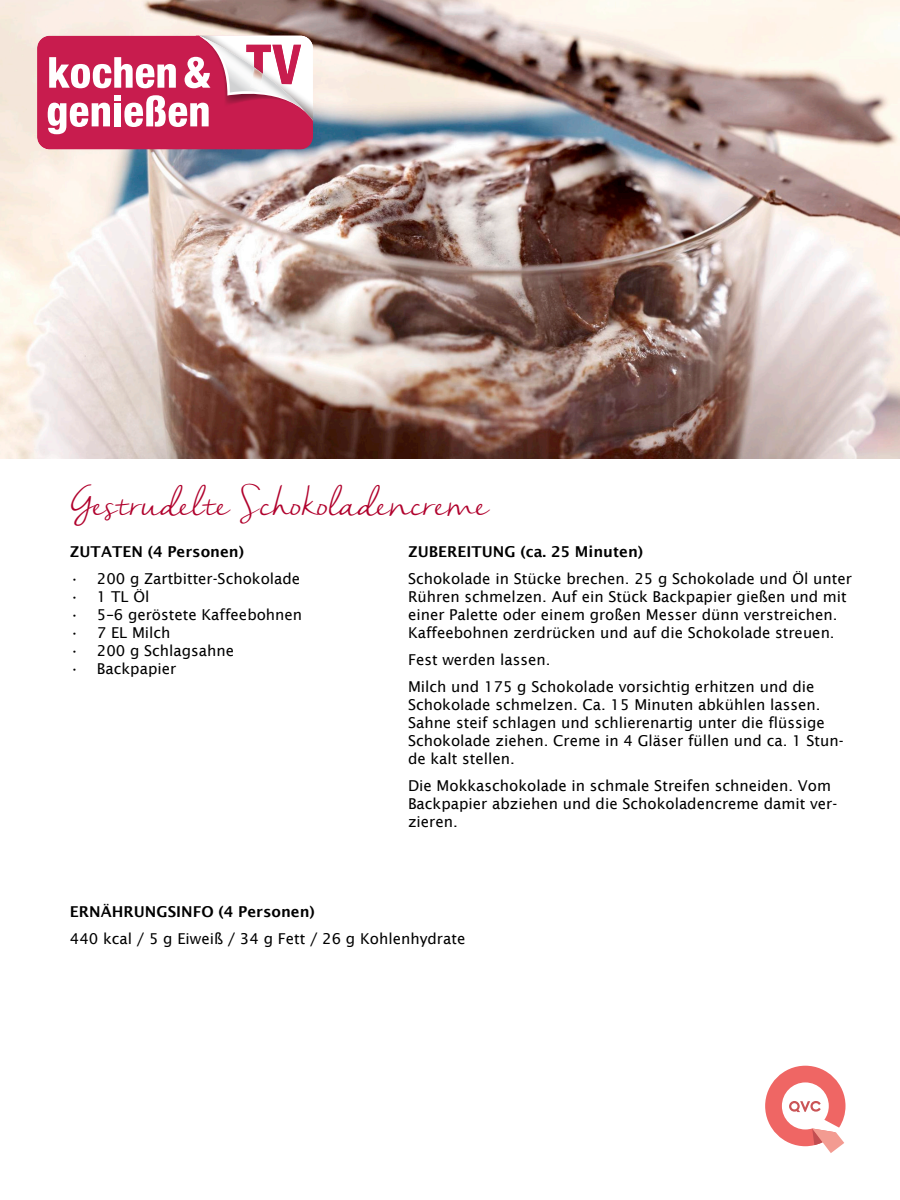
<style>
.page{position:relative;width:900px;height:1200px;background:#fff}
.page>*{position:absolute;margin:0;border:0;box-sizing:border-box;transform-origin:0 0}
.t1{font:36px "Nella Sue";color:#b0002c}
.t2{font:15px/18px "Lucida Sans";color:#000}
.t3{font:600 15px "Lucida Sans";color:#000}
</style>
<div class="page">
<img style="left:0;top:0;width:900px;height:459px">
<svg style="left:765px;top:1066px;width:81px;height:87px"></svg>
<svg style="left:37px;top:36px;width:276px;height:114px"></svg>
<img style="left:251px;top:67px;width:12px;height:23px">
<p class="t1" style="left:71px;top:478px;width:419px">Gestrudelte Schokoladencreme</p>
<p class="t3" style="left:70px;top:543px;width:176px">ZUTATEN (4 Personen)</p>
<p class="t2" style="left:70px;top:569px;width:232px">• 200 g Zartbitter-Schokolade</p>
<p class="t2" style="left:70px;top:587px;width:81px">• 1 TL Öl</p>
<p class="t2" style="left:70px;top:605px;width:234px">• 5–6 geröstete Kaffeebohnen</p>
<p class="t2" style="left:70px;top:623px;width:102px">• 7 EL Milch</p>
<p class="t2" style="left:70px;top:641px;width:166px">• 200 g Schlagsahne</p>
<p class="t2" style="left:70px;top:659px;width:108px">• Backpapier</p>
<p class="t3" style="left:408px;top:543px;width:237px">ZUBEREITUNG (ca. 25 Minuten)</p>
<p class="t2" style="left:408px;top:569px;width:445px">Schokolade in Stücke brechen. 25 g Schokolade und Öl unter Rühren schmelzen. Auf ein Stück Backpapier gießen und mit einer Palette oder einem großen Messer dünn verstreichen.<br>Kaffeebohnen zerdrücken und auf die Schokolade streuen.</p>
<p class="t2" style="left:408px;top:650px;width:144px">Fest werden lassen.</p>
<p class="t2" style="left:408px;top:677px;width:437px">Milch und 175 g Schokolade vorsichtig erhitzen und die Schokolade schmelzen. Ca. 15 Minuten abkühlen lassen.<br>Sahne steif schlagen und schlierenartig unter die flüssige Schokolade ziehen. Creme in 4 Gläser füllen und ca. 1 Stun&shy;de kalt stellen.</p>
<p class="t2" style="left:408px;top:776px;width:431px">Die Mokkaschokolade in schmale Streifen schneiden. Vom<br>Backpapier abziehen und die Schokoladencreme damit ver&shy;zieren.</p>
<p class="t3" style="left:70px;top:903px;width:246px">ERNÄHRUNGSINFO (4 Personen)</p>
<p class="t2" style="left:70px;top:930px;width:397px">440 kcal / 5 g Eiweiß / 34 g Fett / 26 g Kohlenhydrate</p>
</div>
